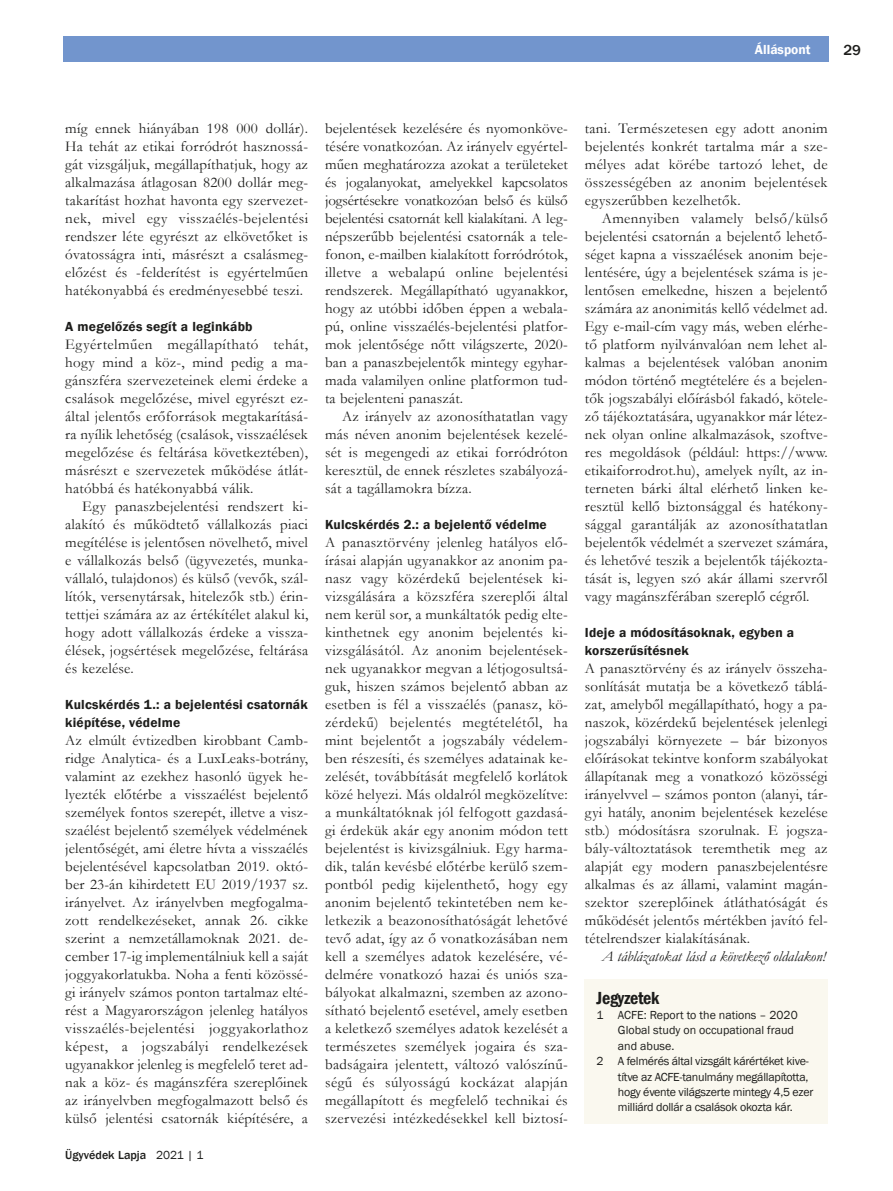
<style>
.page{position:relative;width:893px;height:1191px;background:#fff}
.page>*{position:absolute;margin:0;border:0;box-sizing:border-box;transform-origin:0 0}
.t1{font:600 condensed 18px "Franklin Gothic";letter-spacing:-.02em;color:#1d1d1b}
.t2{font:15px/18px "Garamond";letter-spacing:.015em;color:#1d1d1b;text-align:justify}
.t3{font:italic 15px "Garamond";color:#1d1d1b}
.t4{font:500 15px "Franklin Gothic";color:#1d1d1b}
.t5{font:600 13.5px/18px "Franklin Gothic";letter-spacing:.015em;color:#1d1d1b}
.t6{font:600 13.5px "Franklin Gothic";color:#fff}
.t7{font:12px "Franklin Gothic";letter-spacing:-.02em;color:#1d1d1b}
.t8{font:12px "Franklin Gothic";color:#1d1d1b}
.t9{font:500 12px "Franklin Gothic";color:#1d1d1b}
.s1{font-weight:400}
</style>
<div class="page">
<div style="left:64px;top:36px;width:765px;height:26px;background:#7295cd"></div>
<div style="left:585px;top:979px;width:243px;height:144px;background:#faf8ef"></div>
<p class="t6" style="left:755px;top:41px;width:57px">Álláspont</p>
<p class="t4" style="left:843px;top:41px;width:19px">29</p>
<p class="t2" style="left:65px;top:119px;width:244px">míg ennek hiányában 198 000 dollár).<br>Ha tehát az etikai forródrót hasznossá&shy;gát vizsgáljuk, megállapíthatjuk, hogy az alkalmazása átlagosan 8200 dollár meg&shy;takarítást hozhat havonta egy szervezet&shy;nek, mivel egy visszaélés-bejelentési rendszer léte egyrészt az elkövetőket is óvatosságra inti, másrészt a csalásmeg&shy;előzést és -felderítést is egyértelműen hatékonyabbá és eredményesebbé teszi.</p>
<p class="t5" style="left:65px;top:317px;width:189px">A megelőzés segít a leginkább</p>
<p class="t2" style="left:65px;top:335px;width:244px">Egyértelműen megállapítható tehát, hogy mind a köz-, mind pedig a ma&shy;gánszféra szervezeteinek elemi érdeke a csalások megelőzése, mivel egyrészt ez&shy;által jelentős erőforrások megtakarításá&shy;ra nyílik lehetőség (csalások, visszaélések megelőzése és feltárása következtében), másrészt e szervezetek működése átlát&shy;hatóbbá és hatékonyabbá válik.</p>
<p class="t2" style="left:65px;top:497px;width:244px;text-indent:17px">Egy panaszbejelentési rendszert ki&shy;alakító és működtető vállalkozás piaci megítélése is jelentősen növelhető, mivel e vállalkozás belső (ügyvezetés, munka&shy;vállaló, tulajdonos) és külső (vevők, szál&shy;lítók, versenytársak, hitelezők stb.) érin&shy;tettjei számára az az értékítélet alakul ki, hogy adott vállalkozás érdeke a vissza&shy;élések, jogsértések megelőzése, feltárása és kezelése.</p>
<p class="t5" style="left:65px;top:695px;width:244px">Kulcskérdés 1.: a bejelentési csatornák kiépítése, védelme</p>
<p class="t2" style="left:65px;top:731px;width:244px">Az elmúlt évtizedben kirobbant Camb&shy;ridge Analytica- és a LuxLeaks-botrány, valamint az ezekhez hasonló ügyek he&shy;lyezték előtérbe a visszaélést bejelentő személyek fontos szerepét, illetve a visz&shy;szaélést bejelentő személyek védelmének jelentőségét, ami életre hívta a visszaélés bejelentésével kapcsolatban 2019. októ&shy;ber 23-án kihirdetett EU 2019/1937 sz. irányelvet. Az irányelvben megfogalma&shy;zott rendelkezéseket, annak 26. cikke szerint a nemzetállamoknak 2021. de&shy;cember 17-ig implementálniuk kell a saját joggyakorlatukba. Noha a fenti közössé&shy;gi irányelv számos ponton tartalmaz elté&shy;rést a Magyarországon jelenleg hatályos visszaélés-bejelentési joggyakorlathoz képest, a jogszabályi rendelkezések ugyanakkor jelenleg is megfelelő teret ad&shy;nak a köz- és magánszféra szereplőinek az irányelvben megfogalmazott belső és külső jelentési csatornák kiépítésére, a</p>
<p class="t9" style="left:65px;top:1148px;width:140px">Ügyvédek Lapja <span class="s1">2021 | 1</span></p>
<p class="t2" style="left:325px;top:119px;width:244px">bejelentések kezelésére és nyomonköve&shy;tésére vonatkozóan. Az irányelv egyértel&shy;műen meghatározza azokat a területeket és jogalanyokat, amelyekkel kapcsolatos jogsértésekre vonatkozóan belső és külső bejelentési csatornát kell kialakítani. A leg&shy;népszerűbb bejelentési csatornák a tele&shy;fonon, e-mailben kialakított forródrótok, illetve a webalapú online bejelentési rendszerek. Megállapítható ugyanakkor, hogy az utóbbi időben éppen a webala&shy;pú, online visszaélés-bejelentési platfor&shy;mok jelentősége nőtt világszerte, 2020- ban a panaszbejelentők mintegy egyhar&shy;mada valamilyen online platformon tud&shy;ta bejelenteni panaszát.</p>
<p class="t2" style="left:325px;top:407px;width:244px;text-indent:17px">Az irányelv az azonosíthatatlan vagy más néven anonim bejelentések kezelé&shy;sét is megengedi az etikai forródróton keresztül, de ennek részletes szabályozá&shy;sát a tagállamokra bízza.</p>
<p class="t5" style="left:325px;top:515px;width:223px">Kulcskérdés 2.: a bejelentő védelme</p>
<p class="t2" style="left:325px;top:533px;width:244px">A panasztörvény jelenleg hatályos elő&shy;írásai alapján ugyanakkor az anonim pa&shy;nasz vagy közérdekű bejelentések ki&shy;vizsgálására a közszféra szereplői által nem kerül sor, a munkáltatók pedig elte&shy;kinthetnek egy anonim bejelentés ki&shy;vizsgálásától. Az anonim bejelentések&shy;nek ugyanakkor megvan a létjogosultsá&shy;guk, hiszen számos bejelentő abban az esetben is fél a visszaélés (panasz, kö&shy;zérdekű) bejelentés megtételétől, ha mint bejelentőt a jogszabály védelem&shy;ben részesíti, és személyes adatainak ke&shy;zelését, továbbítását megfelelő korlátok közé helyezi. Más oldalról megközelítve: a munkáltatóknak jól felfogott gazdasá&shy;gi érdekük akár egy anonim módon tett bejelentést is kivizsgálniuk. Egy harma&shy;dik, talán kevésbé előtérbe kerülő szem&shy;pontból pedig kijelenthető, hogy egy anonim bejelentő tekintetében nem ke&shy;letkezik a beazonosíthatóságát lehetővé tevő adat, így az ő vonatkozásában nem kell a személyes adatok kezelésére, vé&shy;delmére vonatkozó hazai és uniós sza&shy;bályokat alkalmazni, szemben az azono&shy;sítható bejelentő esetével, amely esetben a keletkező személyes adatok kezelését a természetes személyek jogaira és sza&shy;badságaira jelentett, változó valószínű&shy;ségű és súlyosságú kockázat alapján megállapított és megfelelő technikai és szervezési intézkedésekkel kell biztosí-</p>
<p class="t2" style="left:585px;top:119px;width:244px">tani. Természetesen egy adott anonim bejelentés konkrét tartalma már a sze&shy;mélyes adat körébe tartozó lehet, de összességében az anonim bejelentések egyszerűbben kezelhetők.</p>
<p class="t2" style="left:585px;top:209px;width:244px;text-indent:17px">Amennyiben valamely belső/külső bejelentési csatornán a bejelentő lehető&shy;séget kapna a visszaélések anonim beje&shy;lentésére, úgy a bejelentések száma is je&shy;lentősen emelkedne, hiszen a bejelentő számára az anonimitás kellő védelmet ad.<br>Egy e-mail-cím vagy más, weben elérhe&shy;tő platform nyilvánvalóan nem lehet al&shy;kalmas a bejelentések valóban anonim módon történő megtételére és a bejelen&shy;tők jogszabályi előírásból fakadó, kötele&shy;ző tájékoztatására, ugyanakkor már létez&shy;nek olyan online alkalmazások, szoftve&shy;res megoldások (például: https://www. etikaiforrodrot.hu), amelyek nyílt, az in&shy;terneten bárki által elérhető linken ke&shy;resztül kellő biztonsággal és hatékony&shy;sággal garantálják az azonosíthatatlan bejelentők védelmét a szervezet számára, és lehetővé teszik a bejelentők tájékozta&shy;tását is, legyen szó akár állami szervről vagy magánszférában szereplő cégről.</p>
<p class="t5" style="left:585px;top:623px;width:211px">Ideje a módosításoknak, egyben a korszerűsítésnek</p>
<p class="t2" style="left:585px;top:659px;width:244px">A panasztörvény és az irányelv összeha&shy;sonlítását mutatja be a következő táblá&shy;zat, amelyből megállapítható, hogy a pa&shy;naszok, közérdekű bejelentések jelenlegi jogszabályi környezete – bár bizonyos előírásokat tekintve konform szabályokat állapítanak meg a vonatkozó közösségi irányelvvel – számos ponton (alanyi, tár&shy;gyi hatály, anonim bejelentések kezelése stb.) módosításra szorulnak. E jogsza&shy;bály-változtatások teremthetik meg az alapját egy modern panaszbejelentésre alkalmas és az állami, valamint magán&shy;szektor szereplőinek átláthatóságát és működését jelentős mértékben javító fel&shy;tételrendszer kialakításának.</p>
<p class="t3" style="left:602px;top:948px;width:225px">A táblázatokat lásd a következő oldalakon!</p>
<p class="t1" style="left:597px;top:987px;width:64px">Jegyzetek</p>
<p class="t8" style="left:597px;top:1008px;width:203px">1 ACFE: Report to the nations – 2020</p>
<p class="t8" style="left:618px;top:1023px;width:178px">Global study on occupational fraud</p>
<p class="t8" style="left:618px;top:1038px;width:58px">and abuse.</p>
<p class="t7" style="left:597px;top:1054px;width:214px">2 A felmérés által vizsgált kárértéket kive-</p>
<p class="t7" style="left:618px;top:1069px;width:192px">títve az ACFE-tanulmány megállapította,</p>
<p class="t7" style="left:618px;top:1084px;width:197px">hogy évente világszerte mintegy 4,5 ezer</p>
<p class="t7" style="left:618px;top:1100px;width:176px">milliárd dollár a csalások okozta kár.</p>
</div>
